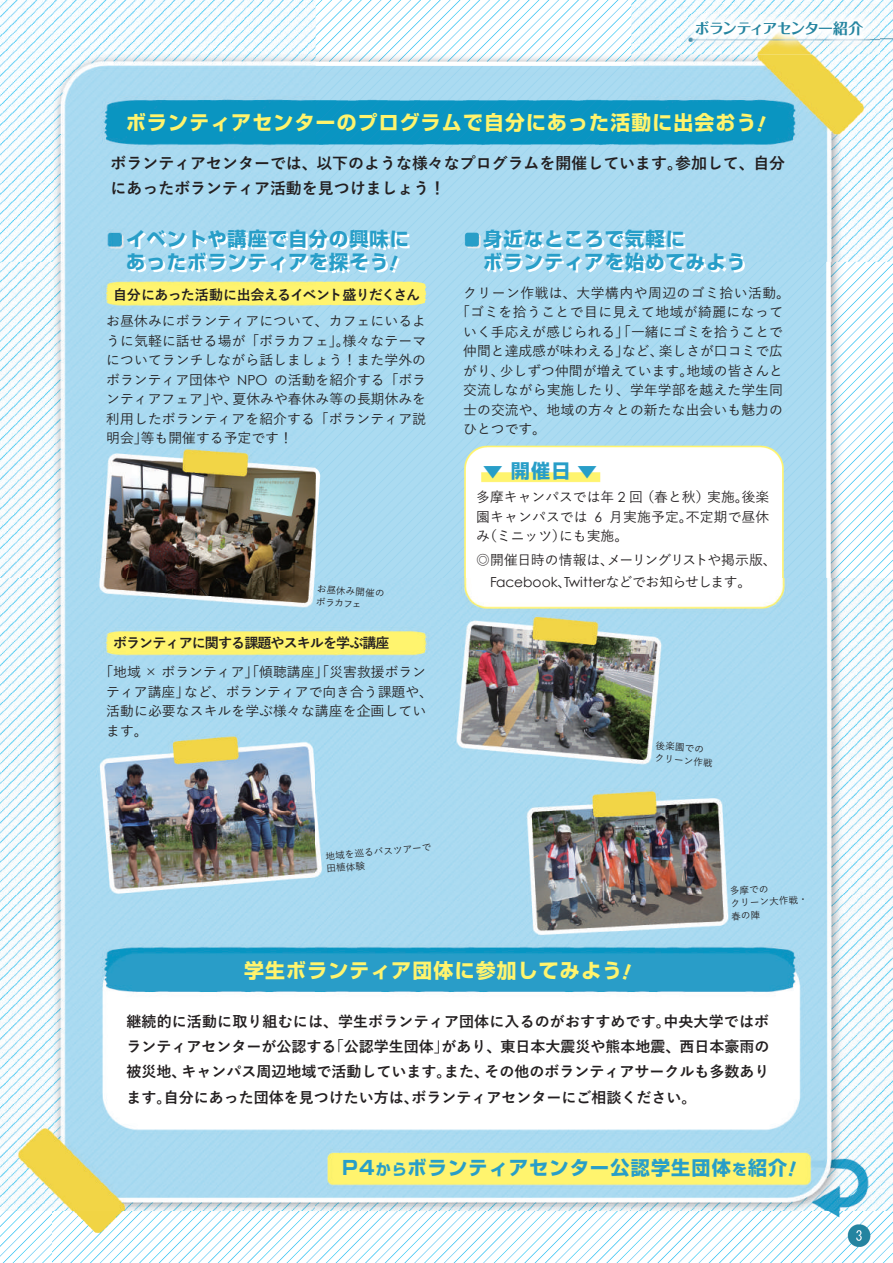
<style>
.page{position:relative;width:893px;height:1263px;background:#fff}
.page>*{position:absolute;margin:0;border:0;box-sizing:border-box;transform-origin:0 0}
.t1{font:700 19.8px "Shin Go";letter-spacing:.06em;color:#fff46d}
.t2{font:700 19.2px/23px "Shin Go";letter-spacing:.06em;color:#289ec8}
.t3{font:700 15.9px/25.2px "Yu Go";color:#231f20}
.t4{font:700 15px/25.2px "Yu Go";color:#231f20;text-align:justify}
.t5{font:700 14.85px "Folk Pro";letter-spacing:-.07em;color:#2484a0}
.t6{font:700 14.1px "Yu Go";letter-spacing:-.04em;color:#231f20}
.t7{font:700 14.1px "Yu Go";letter-spacing:-.065em;color:#231f20}
.t8{font:500 13.8px/19.5px "Yu Go";color:#231f20;text-align:justify}
.t9{font:13.8px "Century Gothic";letter-spacing:-.005em;color:#231f20}
.t10{font:500 13.8px "Yu Go";letter-spacing:.035em;color:#231f20}
.t11{font:500 13.8px "Yu Go";letter-spacing:.03em;color:#231f20}
.t12{font:500 13.8px "Yu Go";letter-spacing:-.035em;color:#231f20}
.t13{font:500 9.6px/12.8px "Yu Go";color:#231f20}
.s1{font-family:"Century Gothic";font-weight:400}
.s2{font-family:"Yu Go";font-weight:500}
.s3{font-size:15px}
</style>
<div class="page">
<img style="left:0;top:0;width:893px;height:1263px">
<img style="left:129px;top:232px;width:281px;height:18px">
<img style="left:129px;top:255px;width:240px;height:18px">
<img style="left:374px;top:255px;width:14px;height:18px">
<img style="left:392px;top:258px;width:8px;height:15px">
<img style="left:486px;top:232px;width:199px;height:18px">
<img style="left:486px;top:255px;width:259px;height:18px">
<img style="left:678px;top:4px;width:202px;height:50px">
<img style="left:688px;top:15px;width:182px;height:29px">
<svg style="left:757px;top:116px;width:9px;height:16px"></svg>
<svg style="left:390px;top:255px;width:8px;height:16px"></svg>
<svg style="left:789px;top:1161px;width:7px;height:15px"></svg>
<svg style="left:623px;top:963px;width:8px;height:16px"></svg>
<p class="t5" style="left:695px;top:16px;width:170px">ボランティアセンター紹介</p>
<h1 class="t1" style="left:126px;top:110px;width:632px">ボランティアセンターのプログラムで自分にあった活動に出会おう</h1>
<p class="t3" style="left:111px;top:151px;width:676px">ボランティアセンターでは、以下のような様々なプログラムを開催しています。参加して、自分にあったボランティア活動を見つけましょう！</p>
<h2 class="t2" style="left:126px;top:226px;width:284px">イベントや講座で自分の興味にあったボランティアを探そう</h2>
<h2 class="t2" style="left:483px;top:226px;width:264px">身近なところで気軽に<br>ボランティアを始めてみよう</h2>
<p class="t6" style="left:113px;top:287px;width:309px">自分にあった活動に出会えるイベント盛りだくさん</p>
<p class="t8" style="left:106px;top:310px;width:321px">お昼休みにボランティアについて、カフェにいるように気軽に話せる場が「ボラカフェ」。様々なテーマについてランチしながら話しましょう！また学外のボランティア団体や <span class="s1">NPO</span> の活動を紹介する「ボランティアフェア」や、夏休みや春休み等の長期休みを利用したボランティアを紹介する「ボランティア説明会」等も開催する予定です！</p>
<p class="t13" style="left:318px;top:581px;width:69px;rotate:4deg">お昼休み開催のボラカフェ</p>
<p class="t7" style="left:113px;top:635px;width:278px">ボランティアに関する課題やスキルを学ぶ講座</p>
<p class="t8" style="left:106px;top:661px;width:328px;text-align:left;text-indent:-7px">「地域 × ボランティア」「傾聴講座」「災害救援ボランティア講座」など、ボランティアで向き合う課題や、活動に必要なスキルを学ぶ様々な講座を企画しています。</p>
<p class="t13" style="left:325px;top:849px;width:108px;rotate:-5deg">地域を巡るバスツアーで田植体験</p>
<p class="t10" style="left:463px;top:280px;width:328px">クリーン作戦は、大学構内や周辺のゴミ拾い活動。</p>
<p class="t11" style="left:456px;top:300px;width:328px">「ゴミを拾うことで目に見えて地域が綺麗になって</p>
<p class="t8" style="left:463px;top:320px;width:321px">いく手応えが感じられる」「一緒にゴミを拾うことで</p>
<p class="t8" style="left:463px;top:340px;width:321px">仲間と達成感が味わえる」など、楽しさが口コミで広</p>
<p class="t8" style="left:463px;top:359px;width:321px">がり、少しずつ仲間が増えています。地域の皆さんと</p>
<p class="t8" style="left:463px;top:379px;width:321px">交流しながら実施したり、学年学部を越えた学生同</p>
<p class="t8" style="left:463px;top:398px;width:321px">士の交流や、地域の方々との新たな出会いも魅力の</p>
<p class="t8" style="left:463px;top:418px;width:84px">ひとつです。</p>
<h2 class="t2" style="left:483px;top:458px;width:115px">▼ 開催日 ▼</h2>
<p class="t8" style="left:476px;top:486px;width:295px">多摩キャンパスでは年 <span class="s1">2</span> 回（春と秋）実施。後楽園キャンパスでは <span class="s1">6</span> 月実施予定。不定期で昼休み（ミニッツ）にも実施。</p>
<p class="t12" style="left:476px;top:547px;width:302px">◎開催日時の情報は、メーリングリストや掲示版、</p>
<p class="t9" style="left:490px;top:573px;width:263px">Facebook<span class="s2">、</span>Twitter<span class="s2">などでお知らせします。</span></p>
<p class="t13" style="left:656px;top:737px;width:60px;rotate:5deg">後楽園でのクリーン作戦</p>
<p class="t13" style="left:729px;top:883px;width:79px;rotate:-3deg">多摩での<br>クリーン大作戦・春の陣</p>
<h1 class="t1" style="left:244px;top:957px;width:379px">学生ボランティア団体に参加してみよう</h1>
<p class="t4" style="left:126px;top:1009px;width:644px">継続的に活動に取り組むには、学生ボランティア団体に入るのがおすすめです。中央大学ではボランティアセンターが公認する「公認学生団体」があり、東日本大震災や熊本地震、西日本豪雨の被災地、キャンパス周辺地域で活動しています。また、その他のボランティアサークルも多数あります。自分にあった団体を見つけたい方は、ボランティアセンターにご相談ください。</p>
<h2 class="t2" style="left:342px;top:1155px;width:447px">P4<span class="s3">から</span>ボランティアセンター公認学生団体<span class="s3">を</span>紹介</h2>
</div>
